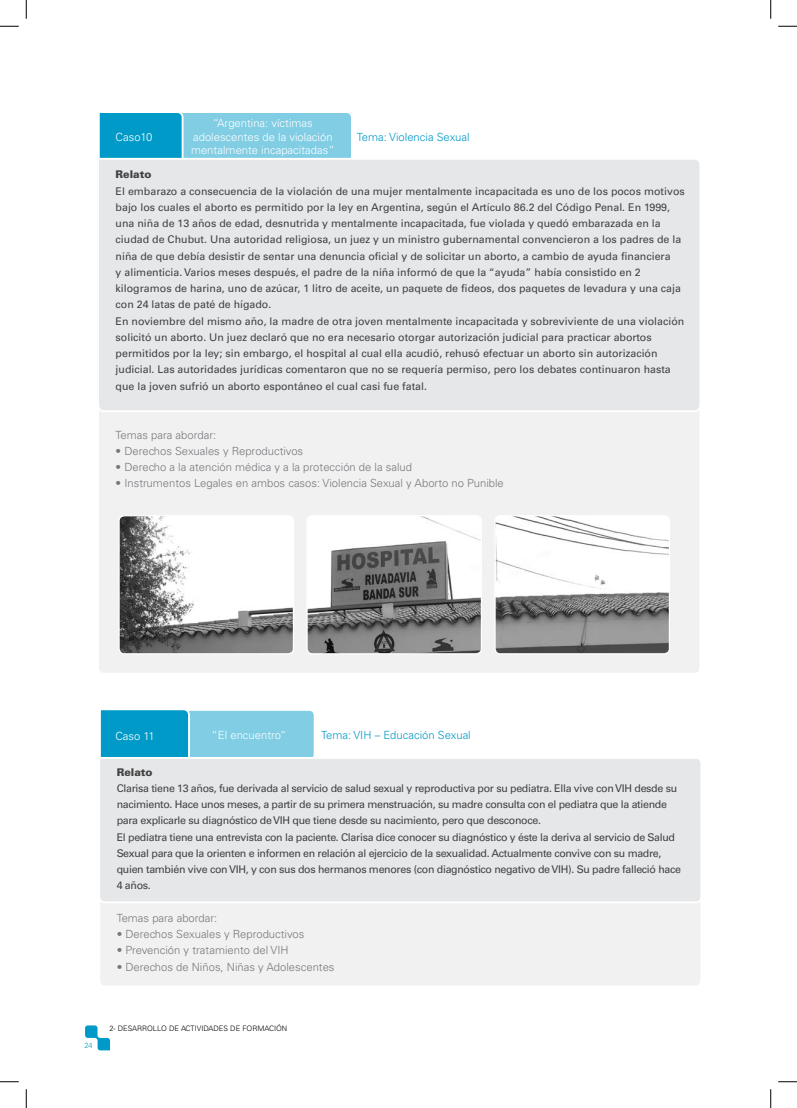
<style>
.page{position:relative;width:797px;height:1108px;background:#fff}
.page>*{position:absolute;margin:0;border:0;box-sizing:border-box;transform-origin:0 0}
.t1{font:300 11.25px "Univers LT Std";color:#77787b}
.t2{font:300 11.25px/13.5px "Univers LT Std";color:#fff;text-align:center}
.t3{font:300 11.25px "Univers LT Std";color:#009ac8}
.t4{font:10.62px/16.2px "Univers LT Std";color:#414142}
.t5{font:10.62px/16.2px "Univers LT Std";letter-spacing:-.03em;color:#414142}
.t6{font:900 10.62px "Univers LT Std";color:#414142}
.t7{font:300 7.5px "Univers LT Std";color:#000}
.t8{font:300 7.5px "Univers LT Std";color:#009ac8}
</style>
<div class="page">
<svg style="left:85px;top:1025px;width:25px;height:25px"></svg>
<div style="left:99px;top:413px;width:600px;height:260px;background:#f1f1f2"></div>
<svg style="left:99px;top:113px;width:252px;height:44px;background:#58bddb"></svg>
<div style="left:99px;top:157px;width:601px;height:256px;background:#e6e7e8"></div>
<img style="left:119px;top:516px;width:174px;height:138px">
<div style="left:118px;top:515px;width:176px;height:139px;border:1px solid #fff;border-radius:5px"></div>
<img style="left:307px;top:516px;width:174px;height:138px">
<div style="left:306px;top:515px;width:176px;height:139px;border:1px solid #fff;border-radius:5px"></div>
<img style="left:495px;top:516px;width:174px;height:138px">
<div style="left:494px;top:515px;width:176px;height:139px;border:1px solid #fff;border-radius:5px"></div>
<div style="left:100px;top:904px;width:600px;height:81px;background:#f1f1f2"></div>
<svg style="left:100px;top:710px;width:214px;height:46px;background:#50bad9"></svg>
<div style="left:100px;top:756px;width:601px;height:148px;background:#e6e7e8"></div>
<svg style="left:0;top:25px;width:19px;height:2px"></svg>
<svg style="left:778px;top:25px;width:19px;height:2px"></svg>
<svg style="left:0;top:1081px;width:19px;height:1px"></svg>
<svg style="left:778px;top:1081px;width:19px;height:1px"></svg>
<svg style="left:25px;top:0;width:2px;height:19px"></svg>
<svg style="left:25px;top:1089px;width:2px;height:19px"></svg>
<svg style="left:770px;top:0;width:1px;height:19px"></svg>
<svg style="left:770px;top:1089px;width:1px;height:19px"></svg>
<p class="t2" style="left:191px;top:117px;width:145px">“Argentina: víctimas adolescentes de la violación mentalmente incapacitadas”</p>
<p class="t2" style="left:116px;top:130px;width:38px">Caso10</p>
<p class="t6" style="left:116px;top:168px;width:37px">Relato</p>
<p class="t4" style="left:116px;top:183px;width:570px">El embarazo a consecuencia de la violación de una mujer mentalmente incapacitada es uno de los pocos motivos bajo los cuales el aborto es permitido por la ley en Argentina, según el Artículo 86.2 del Código Penal. En 1999, una niña de 13 años de edad, desnutrida y mentalmente incapacitada, fue violada y quedó embarazada en la ciudad de Chubut. Una autoridad religiosa, un juez y un ministro gubernamental convencieron a los padres de la niña de que debía desistir de sentar una denuncia oficial y de solicitar un aborto, a cambio de ayuda financiera<br>y alimenticia. Varios meses después, el padre de la niña informó de que la “ayuda” había consistido en 2 kilogramos de harina, uno de azúcar, 1 litro de aceite, un paquete de fideos, dos paquetes de levadura y una caja con 24 latas de paté de hígado.<br>En noviembre del mismo año, la madre de otra joven mentalmente incapacitada y sobreviviente de una violación solicitó un aborto. Un juez declaró que no era necesario otorgar autorización judicial para practicar abortos permitidos por la ley; sin embargo, el hospital al cual ella acudió, rehusó efectuar un aborto sin autorización judicial. Las autoridades jurídicas comentaron que no se requería permiso, pero los debates continuaron hasta que la joven sufrió un aborto espontáneo el cual casi fue fatal.</p>
<p class="t1" style="left:116px;top:428px;width:102px">Temas para abordar:</p>
<p class="t1" style="left:116px;top:444px;width:189px">• Derechos Sexuales y Reproductivos</p>
<p class="t1" style="left:116px;top:460px;width:298px">• Derecho a la atención médica y a la protección de la salud</p>
<p class="t1" style="left:116px;top:476px;width:390px">• Instrumentos Legales en ambos casos: Violencia Sexual y Aborto no Punible</p>
<p class="t3" style="left:357px;top:130px;width:114px">Tema: Violencia Sexual</p>
<p class="t2" style="left:115px;top:729px;width:41px">Caso 11</p>
<p class="t2" style="left:212px;top:728px;width:76px">“El encuentro“</p>
<p class="t3" style="left:321px;top:728px;width:151px">Tema: VIH – Educación Sexual</p>
<p class="t6" style="left:117px;top:765px;width:37px">Relato</p>
<p class="t5" style="left:117px;top:780px;width:566px">Clarisa tiene 13 años, fue derivada al servicio de salud sexual y reproductiva por su pediatra. Ella vive con VIH desde su nacimiento. Hace unos meses, a partir de su primera menstruación, su madre consulta con el pediatra que la atiende para explicarle su diagnóstico de VIH que tiene desde su nacimiento, pero que desconoce.<br>El pediatra tiene una entrevista con la paciente. Clarisa dice conocer su diagnóstico y éste la deriva al servicio de Salud Sexual para que la orienten e informen en relación al ejercicio de la sexualidad. Actualmente convive con su madre, quien también vive con VIH, y con sus dos hermanos menores (con diagnóstico negativo de VIH). Su padre falleció hace 4 años.</p>
<p class="t1" style="left:117px;top:911px;width:102px">Temas para abordar:</p>
<p class="t1" style="left:117px;top:927px;width:189px">• Derechos Sexuales y Reproductivos</p>
<p class="t1" style="left:117px;top:943px;width:173px">• Prevención y tratamiento del VIH</p>
<p class="t1" style="left:117px;top:960px;width:219px">• Derechos de Niños, Niñas y Adolescentes</p>
<p class="t8" style="left:84px;top:1040px;width:10px">24</p>
<p class="t7" style="left:109px;top:1024px;width:179px">2- DESARROLLO DE ACTIVIDADES DE FORMACIÓN</p>
</div>
